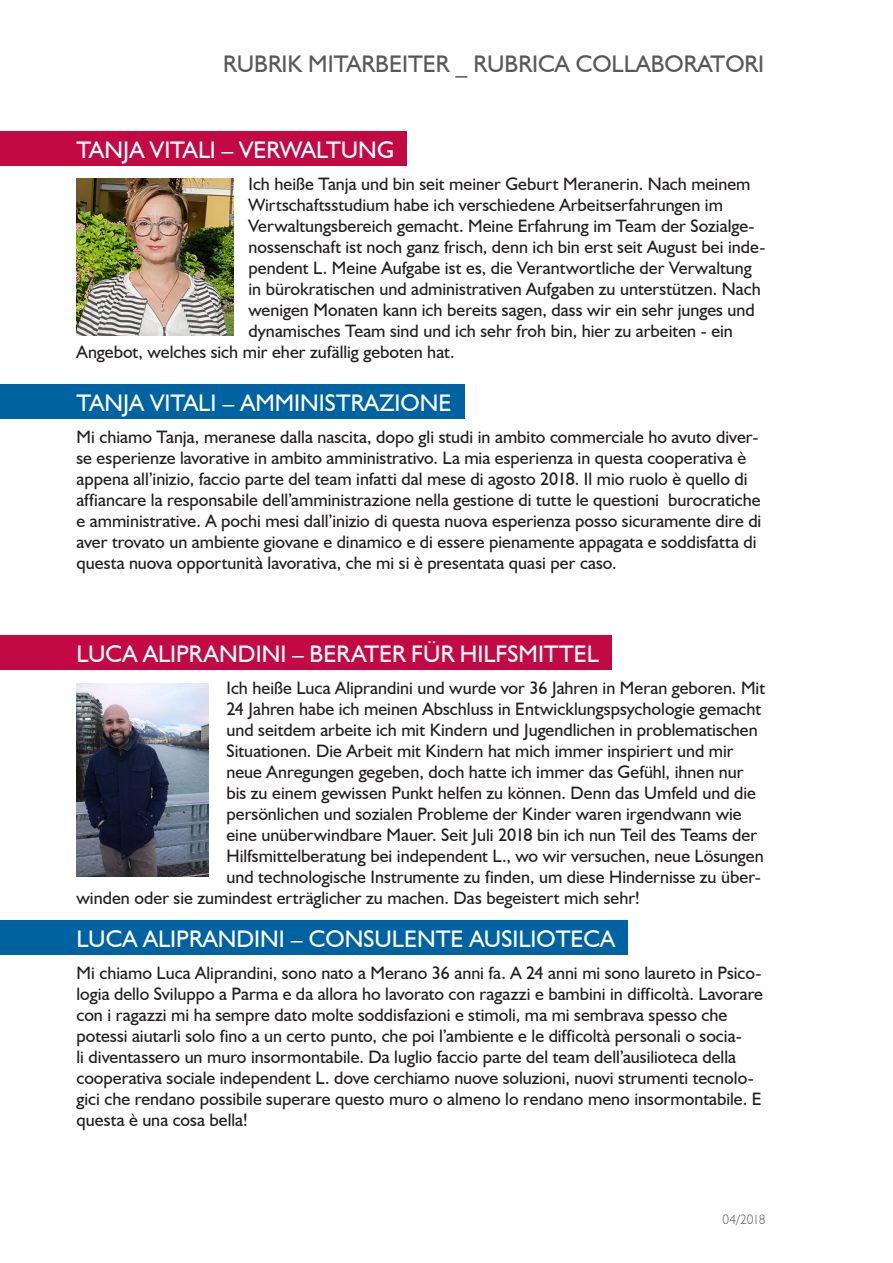
<style>
.page{position:relative;width:893px;height:1263px;background:#fff}
.page>*{position:absolute;margin:0;border:0;box-sizing:border-box;transform-origin:0 0}
.Titel_Publikation_it{font:24px "Humanist 521 BT";color:#fff}
.t1{font:24px "Humanist 521 BT";color:#57585a}
.t2{font:18px/21px "Humanist 521 BT";color:#231f20}
.t3{font:300 13.5px "Humanist 521 BT";letter-spacing:-.025em;color:#57585a}
</style>
<div class="page">
<div style="left:0;top:132px;width:407px;height:34px;background:#c30944"></div>
<div style="left:0;top:385px;width:464px;height:34px;background:#0063a1"></div>
<div style="left:0;top:636px;width:612px;height:34px;background:#c30944"></div>
<div style="left:0;top:921px;width:628px;height:34px;background:#0063a1"></div>
<img style="left:77px;top:684px;width:132px;height:192px">
<img style="left:77px;top:179px;width:156px;height:156px">
<p class="t1" style="left:223px;top:49px;width:542px">RUBRIK MITARBEITER _ RUBRICA COLLABORATORI</p>
<p class="Titel_Publikation_it" style="left:77px;top:135px;width:319px">TANJA VITALI – VERWALTUNG</p>
<p class="t2" style="left:248px;top:173px;width:504px">Ich heiße Tanja und bin seit meiner Geburt Meranerin. Nach meinem</p>
<p class="t2" style="left:248px;top:194px;width:476px">Wirtschaftsstudium habe ich verschiedene Arbeitserfahrungen im</p>
<p class="t2" style="left:248px;top:215px;width:508px">Verwaltungsbereich gemacht. Meine Erfahrung im Team der Sozialge-</p>
<p class="t2" style="left:248px;top:236px;width:518px">nossenschaft ist noch ganz frisch, denn ich bin erst seit August bei inde-</p>
<p class="t2" style="left:248px;top:257px;width:505px">pendent L. Meine Aufgabe ist es, die Verantwortliche der Verwaltung</p>
<p class="t2" style="left:248px;top:278px;width:514px">in bürokratischen und administrativen Aufgaben zu unterstützen. Nach</p>
<p class="t2" style="left:248px;top:299px;width:508px">wenigen Monaten kann ich bereits sagen, dass wir ein sehr junges und</p>
<p class="t2" style="left:248px;top:320px;width:486px">dynamisches Team sind und ich sehr froh bin, hier zu arbeiten - ein</p>
<p class="t2" style="left:77px;top:341px;width:380px">Angebot, welches sich mir eher zufällig geboten hat.</p>
<p class="Titel_Publikation_it" style="left:77px;top:388px;width:376px">TANJA VITALI – AMMINISTRAZIONE</p>
<p class="t2" style="left:77px;top:426px;width:686px">Mi chiamo Tanja, meranese dalla nascita, dopo gli studi in ambito commerciale ho avuto diver&shy;se esperienze lavorative in ambito amministrativo. La mia esperienza in questa cooperativa è appena all’inizio, faccio parte del team infatti dal mese di agosto 2018. Il mio ruolo è quello di affiancare la responsabile dell’amministrazione nella gestione di tutte le questioni burocratiche e amministrative. A pochi mesi dall’inizio di questa nuova esperienza posso sicuramente dire di aver trovato un ambiente giovane e dinamico e di essere pienamente appagata e soddisfatta di questa nuova opportunità lavorativa, che mi si è presentata quasi per caso.</p>
<p class="Titel_Publikation_it" style="left:77px;top:639px;width:524px">LUCA ALIPRANDINI – BERATER FÜR HILFSMITTEL</p>
<p class="t2" style="left:226px;top:677px;width:540px">Ich heiße Luca Aliprandini und wurde vor 36 Jahren in Meran geboren. Mit</p>
<p class="t2" style="left:226px;top:698px;width:536px">24 Jahren habe ich meinen Abschluss in Entwicklungspsychologie gemacht</p>
<p class="t2" style="left:226px;top:719px;width:533px">und seitdem arbeite ich mit Kindern und Jugendlichen in problematischen</p>
<p class="t2" style="left:226px;top:740px;width:509px">Situationen. Die Arbeit mit Kindern hat mich immer inspiriert und mir</p>
<p class="t2" style="left:226px;top:761px;width:519px">neue Anregungen gegeben, doch hatte ich immer das Gefühl, ihnen nur</p>
<p class="t2" style="left:226px;top:782px;width:531px">bis zu einem gewissen Punkt helfen zu können. Denn das Umfeld und die</p>
<p class="t2" style="left:226px;top:803px;width:517px">persönlichen und sozialen Probleme der Kinder waren irgendwann wie</p>
<p class="t2" style="left:226px;top:824px;width:532px">eine unüberwindbare Mauer. Seit Juli 2018 bin ich nun Teil des Teams der</p>
<p class="t2" style="left:226px;top:845px;width:539px">Hilfsmittelberatung bei independent L., wo wir versuchen, neue Lösungen</p>
<p class="t2" style="left:226px;top:866px;width:536px">und technologische Instrumente zu finden, um diese Hindernisse zu über-</p>
<p class="t2" style="left:77px;top:887px;width:565px">winden oder sie zumindest erträglicher zu machen. Das begeistert mich sehr!</p>
<p class="Titel_Publikation_it" style="left:77px;top:924px;width:540px">LUCA ALIPRANDINI – CONSULENTE AUSILIOTECA</p>
<p class="t2" style="left:77px;top:962px;width:688px">Mi chiamo Luca Aliprandini, sono nato a Merano 36 anni fa. A 24 anni mi sono laureto in Psico&shy;logia dello Sviluppo a Parma e da allora ho lavorato con ragazzi e bambini in difficoltà. Lavorare con i ragazzi mi ha sempre dato molte soddisfazioni e stimoli, ma mi sembrava spesso che potessi aiutarli solo fino a un certo punto, che poi l’ambiente e le difficoltà personali o socia-<br>li diventassero un muro insormontabile. Da luglio faccio parte del team dell’ausilioteca della cooperativa sociale independent L. dove cerchiamo nuove soluzioni, nuovi strumenti tecnolo&shy;gici che rendano possibile superare questo muro o almeno lo rendano meno insormontabile. E questa è una cosa bella!</p>
<p class="t3" style="left:722px;top:1211px;width:45px">04/2018</p>
</div>
